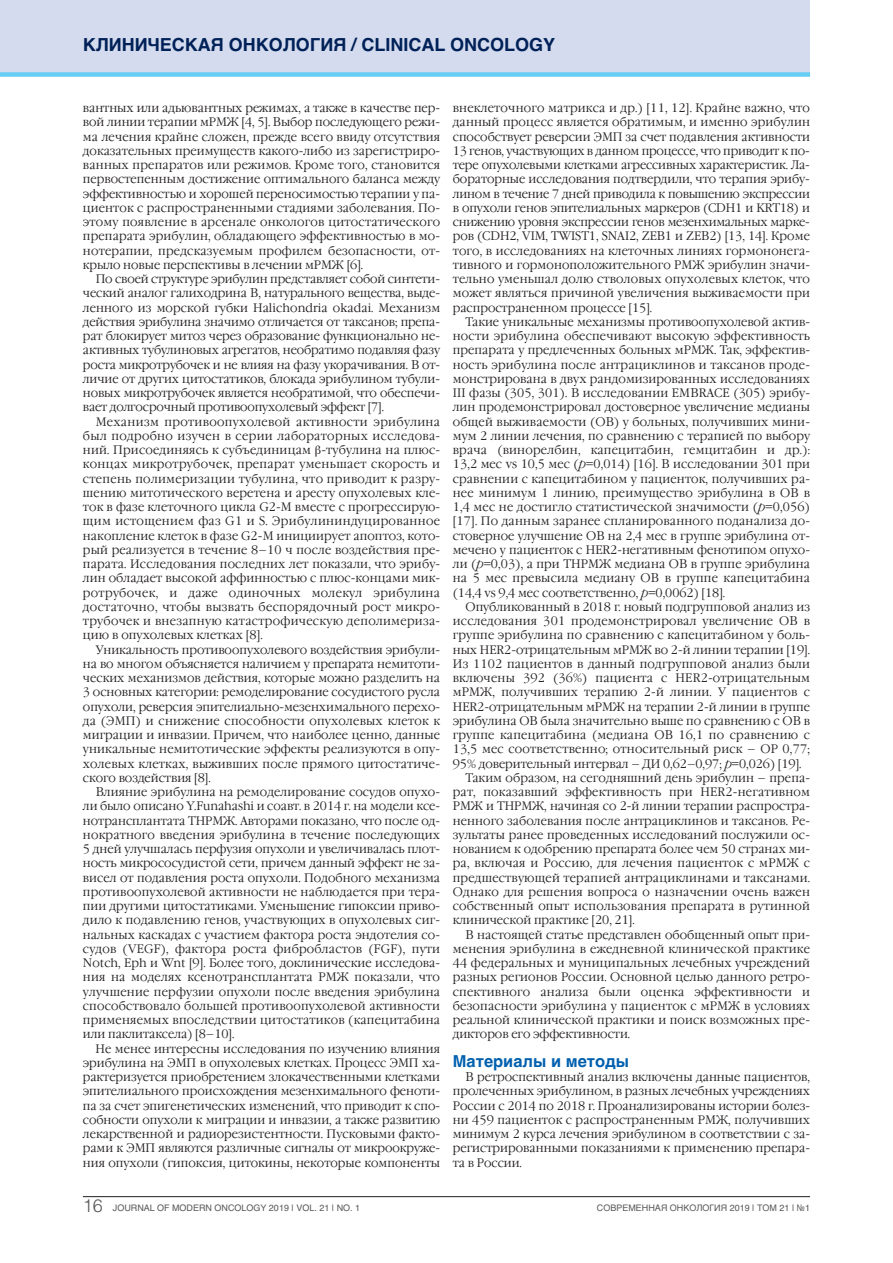
<style>
.page{position:relative;width:893px;height:1263px;background:#fff}
.page>*{position:absolute;margin:0;border:0;box-sizing:border-box;transform-origin:0 0}
.t1{font:700 18px "Helvetica";color:#002158}
.t2{font:700 16.5px "Helvetica";color:#0160ae}
.t3{font:300 12.3px/14.2px "Garamond C";letter-spacing:.015em;color:#231f20;text-align:justify;scale:.95 1}
.t4{font:9px "Helvetica";color:#57585a}
.s1{font-family:"font 0000000022 c 25 a 8 c";font-weight:400}
.s2{font-style:italic}
.s3{font-weight:300;font-size:18px}
</style>
<div class="page">
<div style="left:0;top:0;width:810px;height:74px;background:#d4dbee"></div>
<div style="left:0;top:72px;width:810px;height:5px;background:#67cef5"></div>
<hr style="left:83px;top:1196px;width:727px;height:1px;background:#231f20">
<h1 class="t1" style="left:83px;top:30px;width:474px">КЛИНИЧЕСКАЯ ОНКОЛОГИЯ / CLINICAL ONCOLOGY</h1>
<p class="t3" style="left:83px;top:101px;width:377px">вантных или адьювантных режимах, а также в качестве пер&shy;вой линии терапии мРМЖ [4, 5]. Выбор последующего режи&shy;ма лечения крайне сложен, прежде всего ввиду отсутствия доказательных преимуществ какого-либо из зарегистриро&shy;ванных препаратов или режимов. Кроме того, становится первостепенным достижение оптимального баланса между эффективностью и хорошей переносимостью терапии у па&shy;циенток с распространенными стадиями заболевания. По&shy;этому появление в арсенале онкологов цитостатического препарата эрибулин, обладающего эффективностью в мо&shy;нотерапии, предсказуемым профилем безопасности, от&shy;крыло новые перспективы в лечении мРМЖ [6].</p>
<p class="t3" style="left:83px;top:272px;width:377px;text-indent:13px">По своей структуре эрибулин представляет собой синтети&shy;ческий аналог галиходрина B, натурального вещества, выде&shy;ленного из морской губки Halichondria okadai. Механизм действия эрибулина значимо отличается от таксанов; препа&shy;рат блокирует митоз через образование функционально не&shy;активных тубулиновых агрегатов, необратимо подавляя фазу роста микротрубочек и не влияя на фазу укорачивания. В от&shy;личие от других цитостатиков, блокада эрибулином тубули&shy;новых микротрубочек является необратимой, что обеспечи&shy;вает долгосрочный противоопухолевый эффект [7].</p>
<p class="t3" style="left:83px;top:415px;width:378px;text-indent:13px">Механизм противоопухолевой активности эрибулина был подробно изучен в серии лабораторных исследова&shy;ний. Присоединяясь к субъединицам <span class="s1">b</span>-тубулина на плюс&shy;концах микротрубочек, препарат уменьшает скорость и степень полимеризации тубулина, что приводит к разру&shy;шению митотического веретена и аресту опухолевых кле&shy;ток в фазе клеточного цикла G2-M вместе с прогрессирую&shy;щим истощением фаз G1 и S. Эрибулининдуцированное накопление клеток в фазе G2-M инициирует апоптоз, кото&shy;рый реализуется в течение 8–10 ч после воздействия пре&shy;парата. Исследования последних лет показали, что эрибу&shy;лин обладает высокой аффинностью с плюс-концами мик&shy;ротрубочек, и даже одиночных молекул эрибулина достаточно, чтобы вызвать беспорядочный рост микро&shy;трубочек и внезапную катастрофическую деполимериза&shy;цию в опухолевых клетках [8].</p>
<p class="t3" style="left:83px;top:643px;width:377px;text-indent:13px">Уникальность противоопухолевого воздействия эрибули&shy;на во многом объясняется наличием у препарата немитоти&shy;ческих механизмов действия, которые можно разделить на 3 основных категории: ремоделирование сосудистого русла опухоли, реверсия эпителиально-мезенхимального перехо&shy;да (ЭМП) и снижение способности опухолевых клеток к миграции и инвазии. Причем, что наиболее ценно, данные уникальные немитотические эффекты реализуются в опу&shy;холевых клетках, выживших после прямого цитостатиче&shy;ского воздействия [8].</p>
<p class="t3" style="left:83px;top:785px;width:378px;text-indent:13px">Влияние эрибулина на ремоделирование сосудов опухо&shy;ли было описано Y.Funahashi и соавт. в 2014 г. на модели ксе&shy;нотрансплантата ТНРМЖ. Авторами показано, что после од&shy;нократного введения эрибулина в течение последующих 5 дней улучшалась перфузия опухоли и увеличивалась плот&shy;ность микрососудистой сети, причем данный эффект не за&shy;висел от подавления роста опухоли. Подобного механизма противоопухолевой активности не наблюдается при тера&shy;пии другими цитостатиками. Уменьшение гипоксии приво&shy;дило к подавлению генов, участвующих в опухолевых сиг&shy;нальных каскадах с участием фактора роста эндотелия со&shy;судов (VEGF), фактора роста фибробластов (FGF), пути Notch, Eph и Wnt [9]. Более того, доклинические исследова&shy;ния на моделях ксенотрансплантата РМЖ показали, что улучшение перфузии опухоли после введения эрибулина способствовало большей противоопухолевой активности применяемых впоследствии цитостатиков (капецитабина или паклитаксела) [8–10].</p>
<p class="t3" style="left:83px;top:1042px;width:377px;text-indent:13px">Не менее интересны исследования по изучению влияния эрибулина на ЭМП в опухолевых клетках. Процесс ЭМП ха&shy;рактеризуется приобретением злокачественными клетками эпителиального происхождения мезенхимального феноти&shy;па за счет эпигенетических изменений, что приводит к спо&shy;собности опухоли к миграции и инвазии, а также развитию лекарственной и радиорезистентности. Пусковыми факто&shy;рами к ЭМП являются различные сигналы от микроокруже&shy;ния опухоли (гипоксия, цитокины, некоторые компоненты</p>
<p class="t3" style="left:453px;top:101px;width:377px">внеклеточного матрикса и др.) [11, 12]. Крайне важно, что данный процесс является обратимым, и именно эрибулин способствует реверсии ЭМП за счет подавления активности 13 генов, участвующих в данном процессе, что приводит к по&shy;тере опухолевыми клетками агрессивных характеристик. Ла&shy;бораторные исследования подтвердили, что терапия эрибу&shy;лином в течение 7 дней приводила к повышению экспрессии в опухоли генов эпителиальных маркеров (CDH1 и KRT18) и снижению уровня экспрессии генов мезенхимальных марке&shy;ров (CDH2, VIM, TWIST1, SNAI2, ZEB1 и ZEB2) [13, 14]. Кроме того, в исследованиях на клеточных линиях гормононега&shy;тивного и гормоноположительного РМЖ эрибулин значи&shy;тельно уменьшал долю стволовых опухолевых клеток, что может являться причиной увеличения выживаемости при распространенном процессе [15].</p>
<p class="t3" style="left:453px;top:315px;width:377px;text-indent:13px">Такие уникальные механизмы противоопухолевой актив&shy;ности эрибулина обеспечивают высокую эффективность препарата у предлеченных больных мРМЖ. Так, эффектив&shy;ность эрибулина после антрациклинов и таксанов проде&shy;монстрирована в двух рандомизированных исследованиях III фазы (305, 301). В исследовании EMBRACE (305) эрибу&shy;лин продемонстрировал достоверное увеличение медианы общей выживаемости (ОВ) у больных, получивших мини&shy;мум 2 линии лечения, по сравнению с терапией по выбору врача (винорелбин, капецитабин, гемцитабин и др.):<br>13,2 мес vs 10,5 мес (<span class="s2">p</span>=0,014) [16]. В исследовании 301 при сравнении с капецитабином у пациенток, получивших ра&shy;нее минимум 1 линию, преимущество эрибулина в ОВ в 1,4 мес не достигло статистической значимости (<span class="s2">р</span>=0,056) [17]. По данным заранее спланированного поданализа до&shy;стоверное улучшение ОВ на 2,4 мес в группе эрибулина от&shy;мечено у пациенток с HER2-негативным фенотипом опухо&shy;ли (<span class="s2">р</span>=0,03), а при ТНРМЖ медиана ОВ в группе эрибулина на 5 мес превысила медиану ОВ в группе капецитабина (14,4 vs 9,4 мес соответственно, <span class="s2">p</span>=0,0062) [18].</p>
<p class="t3" style="left:466px;top:600px;width:364px">Опубликованный в 2018 г. новый подгрупповой анализ из</p>
<p class="t3" style="left:453px;top:614px;width:377px">исследования 301 продемонстрировал увеличение ОВ в</p>
<p class="t3" style="left:453px;top:628px;width:377px">группе эрибулина по сравнению с капецитабином у боль-</p>
<p class="t3" style="left:453px;top:643px;width:377px">ных HER2-отрицательным мРМЖ во 2-й линии терапии [19].</p>
<p class="t3" style="left:453px;top:657px;width:377px">Из 1102 пациентов в данный подгрупповой анализ были</p>
<p class="t3" style="left:453px;top:671px;width:377px">включены 392 (36%) пациента с HER2-отрицательным</p>
<p class="t3" style="left:453px;top:685px;width:377px">мРМЖ, получивших терапию 2-й линии. У пациентов с</p>
<p class="t3" style="left:453px;top:700px;width:377px">HER2-отрицательным мРМЖ на терапии 2-й линии в группе</p>
<p class="t3" style="left:453px;top:714px;width:377px">эрибулина ОВ была значительно выше по сравнению с ОВ в</p>
<p class="t3" style="left:453px;top:728px;width:377px">группе капецитабина (медиана ОВ 16,1 по сравнению с</p>
<p class="t3" style="left:453px;top:742px;width:377px">13,5 мес соответственно; относительный риск – ОР 0,77;</p>
<p class="t3" style="left:453px;top:757px;width:369px">95% доверительный интервал – ДИ 0,62–0,97; <span class="s2">р</span>=0,026) [19].</p>
<p class="t3" style="left:466px;top:771px;width:364px">Таким образом, на сегодняшний день эрибулин – препа-</p>
<p class="t3" style="left:453px;top:785px;width:377px">рат, показавший эффективность при HER2-негативном</p>
<p class="t3" style="left:453px;top:799px;width:377px">РМЖ и ТНРМЖ, начиная со 2-й линии терапии распростра-</p>
<p class="t3" style="left:453px;top:814px;width:377px">ненного заболевания после антрациклинов и таксанов. Ре-</p>
<p class="t3" style="left:453px;top:828px;width:377px">зультаты ранее проведенных исследований послужили ос-</p>
<p class="t3" style="left:453px;top:842px;width:377px">нованием к одобрению препарата более чем 50 странах ми-</p>
<p class="t3" style="left:453px;top:856px;width:377px">ра, включая и Россию, для лечения пациенток с мРМЖ с</p>
<p class="t3" style="left:453px;top:871px;width:377px">предшествующей терапией антрациклинами и таксанами.</p>
<p class="t3" style="left:453px;top:885px;width:377px">Однако для решения вопроса о назначении очень важен</p>
<p class="t3" style="left:453px;top:899px;width:377px">собственный опыт использования препарата в рутинной</p>
<p class="t3" style="left:453px;top:913px;width:193px">клинической практике [20, 21].</p>
<p class="t3" style="left:466px;top:928px;width:364px">В настоящей статье представлен обобщенный опыт при-</p>
<p class="t3" style="left:453px;top:942px;width:377px">менения эрибулина в ежедневной клинической практике</p>
<p class="t3" style="left:453px;top:956px;width:377px">44 федеральных и муниципальных лечебных учреждений</p>
<p class="t3" style="left:453px;top:970px;width:377px">разных регионов России. Основной целью данного ретро-</p>
<p class="t3" style="left:453px;top:985px;width:377px">спективного анализа были оценка эффективности и</p>
<p class="t3" style="left:453px;top:999px;width:377px">безопасности эрибулина у пациенток с мРМЖ в условиях</p>
<p class="t3" style="left:453px;top:1013px;width:377px">реальной клинической практики и поиск возможных пре-</p>
<p class="t3" style="left:453px;top:1027px;width:188px">дикторов его эффективности.</p>
<h2 class="t2" style="left:453px;top:1048px;width:178px">Материалы и методы</h2>
<p class="t3" style="left:453px;top:1070px;width:377px;text-indent:13px">В ретроспективный анализ включены данные пациентов, пролеченных эрибулином, в разных лечебных учреждениях России с 2014 по 2018 г. Проанализированы истории болез&shy;ни 459 пациенток с распространенным РМЖ, получивших минимум 2 курса лечения эрибулином в соответствии с за&shy;регистрированными показаниями к применению препара&shy;та в России.</p>
<p class="t4" style="left:83px;top:1201px;width:279px"><span class="s3">16</span> JOURNAL OF MODERN ONCOLOGY 2019 | VOL. 21 | NO. 1</p>
<p class="t4" style="left:597px;top:1201px;width:215px">СОВРЕМЕННАЯ ОНКОЛОГИЯ 2019 | ТОМ 21 | №1</p>
</div>
